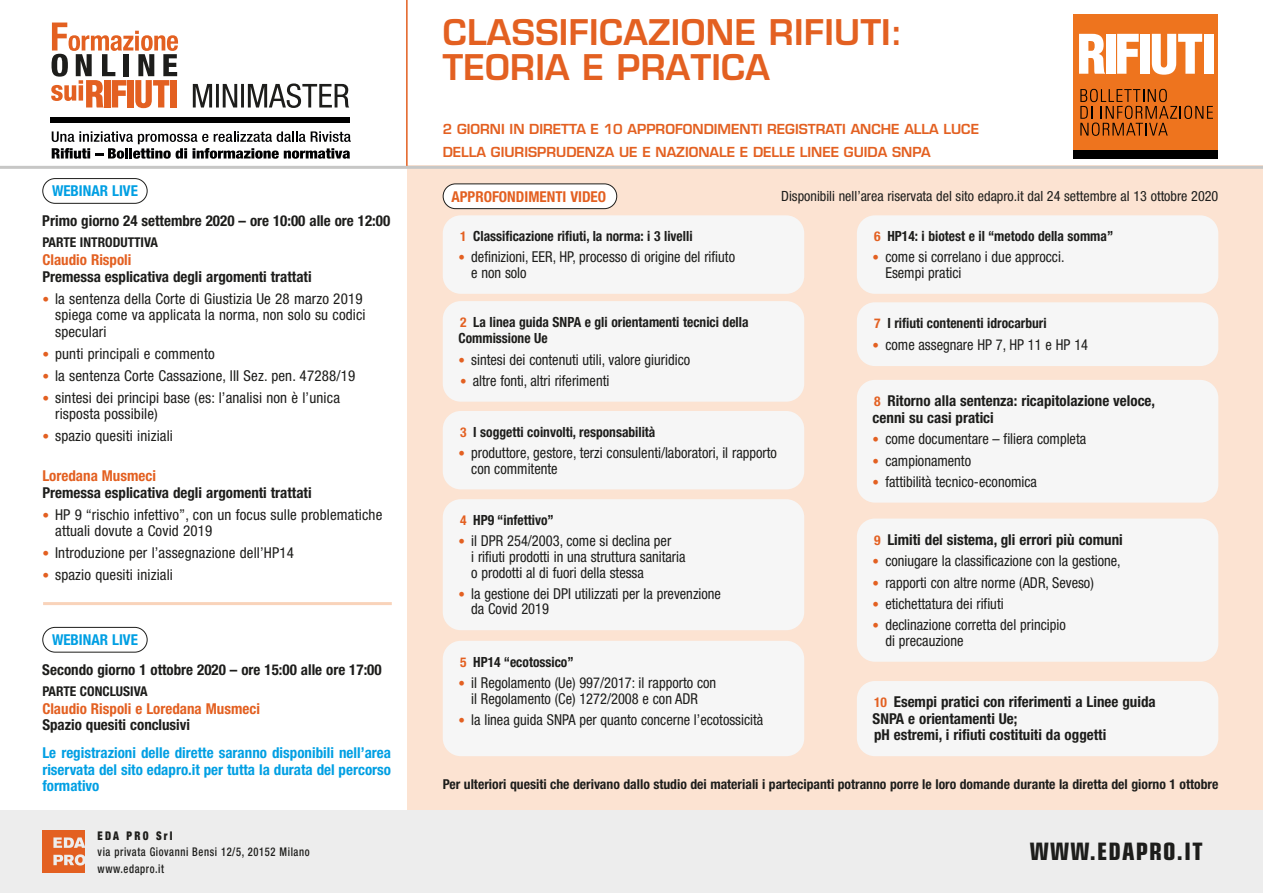
<style>
.page{position:relative;width:1263px;height:893px;background:#fff}
.page>*{position:absolute;margin:0;border:0;box-sizing:border-box;transform-origin:0 0}
.t1{font:600 34.5px/34.5px "Eurostile";letter-spacing:.01em;color:#e36021}
.t2{font:700 condensed 24px "Eurostile";letter-spacing:.05em;color:#1d1d1b}
.t3{font:condensed 15px/15.6px "Helvetica Neue LT Std";color:#1d1d1b;scale:.96 1}
.t4{font:700 condensed 15px/16.5px "Helvetica Neue LT Std";color:#1d1d1b}
.t5{font:condensed 15px/16.5px "Helvetica Neue LT Std";color:#1d1d1b}
.t6{font:700 condensed 15px/16.5px "Helvetica Neue LT Std";color:#009fe3;text-align:justify}
.t7{font:700 condensed 15px "Helvetica Neue LT Std";color:#e36021}
.t8{font:700 condensed 14.1px/16.4px "Helvetica Neue LT Std";color:#1d1d1b;scale:.96 1}
.t9{font:condensed 14.1px "Helvetica Neue LT Std";color:#1d1d1b}
.t10{font:700 condensed 13.65px "Helvetica Neue LT Std";color:#1d1d1b}
.t11{font:600 13.5px/23.9px "Eurostile";color:#e36021}
.t12{font:700 condensed 13.5px "Helvetica Neue LT Std";color:#1d1d1b}
.t13{font:500 condensed 12px/16.8px "Helvetica Neue LT Std";letter-spacing:.055em;color:#1d1d1b;scale:.88 1}
.t14{font:900 condensed 12px "Helvetica Neue LT Std";letter-spacing:.21em;color:#1d1d1b;scale:.88 1}
.s1{font-size:13.5px;color:#e36021}
</style>
<div class="page">
<div style="left:42px;top:627px;width:106px;height:25px;border:1px solid #1d1d1b;border-radius:12px"></div>
<div style="left:408px;top:166px;width:855px;height:650px;background:#fce3d2"></div>
<div style="left:0;top:811px;width:1263px;height:82px;background:#ededed"></div>
<img style="left:42px;top:830px;width:43px;height:43px">
<div style="left:42px;top:178px;width:106px;height:26px;border:1px solid #1d1d1b;border-radius:12px"></div>
<hr style="left:43px;top:602px;width:349px;height:3px;background:#f9d3ba">
<div style="left:443px;top:215px;width:361px;height:79px;background:#f6f6f6;border-radius:18px"></div>
<div style="left:443px;top:641px;width:361px;height:115px;background:#f6f6f6;border-radius:18px"></div>
<div style="left:443px;top:301px;width:361px;height:101px;background:#f6f6f6;border-radius:18px"></div>
<div style="left:857px;top:215px;width:361px;height:79px;background:#f6f6f6;border-radius:18px"></div>
<div style="left:443px;top:499px;width:361px;height:131px;background:#f6f6f6;border-radius:18px"></div>
<div style="left:857px;top:380px;width:361px;height:123px;background:#f6f6f6;border-radius:18px"></div>
<div style="left:443px;top:411px;width:361px;height:78px;background:#f6f6f6;border-radius:18px"></div>
<div style="left:857px;top:302px;width:361px;height:64px;background:#f6f6f6;border-radius:18px"></div>
<div style="left:857px;top:519px;width:361px;height:143px;background:#f6f6f6;border-radius:18px"></div>
<div style="left:857px;top:681px;width:361px;height:75px;background:#f6f6f6;border-radius:18px"></div>
<div style="left:51px;top:117px;width:299px;height:6px;background:#000"></div>
<svg style="left:51px;top:23px;width:127px;height:85px"></svg>
<div style="left:171px;top:80px;width:6px;height:27px;background:#e36021"></div>
<svg style="left:52px;top:131px;width:299px;height:28px"></svg>
<svg style="left:193px;top:83px;width:156px;height:25px"></svg>
<div style="left:1073px;top:14px;width:145px;height:145px;background:#ee741e"></div>
<svg style="left:1079px;top:34px;width:26px;height:40px"></svg>
<div style="left:1106px;top:34px;width:9px;height:40px;background:#fff"></div>
<svg style="left:1117px;top:34px;width:22px;height:40px"></svg>
<div style="left:1140px;top:34px;width:10px;height:40px;background:#fff"></div>
<svg style="left:1152px;top:34px;width:50px;height:41px"></svg>
<div style="left:1204px;top:34px;width:9px;height:40px;background:#fff"></div>
<div style="left:1073px;top:151px;width:145px;height:8px;background:#000"></div>
<svg style="left:1080px;top:89px;width:133px;height:47px"></svg>
<hr style="left:406px;top:0;width:2px;height:167px;background:#e36021">
<hr style="left:0;top:166px;width:1263px;height:3px;background:#c7c7c6">
<div style="left:443px;top:184px;width:174px;height:25px;background:#fff;border-radius:12px"></div>
<div style="left:443px;top:183px;width:174px;height:26px;border:1px solid #1d1d1b;border-radius:12px"></div>
<p class="t6" style="left:52px;top:183px;width:87px">WEBINAR LIVE</p>
<p class="t4" style="left:42px;top:212px;width:349px">Primo giorno 24 settembre 2020 – ore 10:00 alle ore 12:00</p>
<p class="t12" style="left:42px;top:234px;width:117px">PARTE INTRODUTTIVA</p>
<p class="t7" style="left:42px;top:251px;width:91px">Claudio Rispoli</p>
<p class="t4" style="left:42px;top:268px;width:271px">Premessa esplicativa degli argomenti trattati</p>
<p class="t5" style="left:55px;top:290px;width:312px;text-indent:-13px"><span class="s1">•</span> la sentenza della Corte di Giustizia Ue 28 marzo 2019 spiega come va applicata la norma, non solo su codici speculari</p>
<p class="t5" style="left:42px;top:345px;width:174px"><span class="s1">•</span> punti principali e commento</p>
<p class="t5" style="left:42px;top:367px;width:314px"><span class="s1">•</span> la sentenza Corte Cassazione, III Sez. pen. 47288/19</p>
<p class="t5" style="left:55px;top:389px;width:286px;text-indent:-13px"><span class="s1">•</span> sintesi dei principi base (es: l’analisi non è l’unica risposta possibile)</p>
<p class="t5" style="left:42px;top:428px;width:132px"><span class="s1">•</span> spazio quesiti iniziali</p>
<p class="t7" style="left:42px;top:467px;width:115px">Loredana Musmeci</p>
<p class="t4" style="left:42px;top:484px;width:271px">Premessa esplicativa degli argomenti trattati</p>
<p class="t5" style="left:55px;top:506px;width:329px;text-indent:-13px"><span class="s1">•</span> HP 9 “rischio infettivo”, con un focus sulle problematiche attuali dovute a Covid 2019</p>
<p class="t5" style="left:42px;top:544px;width:253px"><span class="s1">•</span> Introduzione per l’assegnazione dell’HP14</p>
<p class="t5" style="left:42px;top:566px;width:132px"><span class="s1">•</span> spazio quesiti iniziali</p>
<p class="t6" style="left:52px;top:631px;width:87px">WEBINAR LIVE</p>
<p class="t4" style="left:42px;top:661px;width:341px">Secondo giorno 1 ottobre 2020 – ore 15:00 alle ore 17:00</p>
<p class="t12" style="left:42px;top:683px;width:107px">PARTE CONCLUSIVA</p>
<p class="t7" style="left:42px;top:699px;width:219px">Claudio Rispoli e Loredana Musmeci</p>
<p class="t4" style="left:42px;top:717px;width:149px">Spazio quesiti conclusivi</p>
<p class="t6" style="left:42px;top:744px;width:350px">Le registrazioni delle dirette saranno disponibili nell’area riservata del sito edapro.it per tutta la durata del percorso formativo</p>
<h1 class="t1" style="left:443px;top:15px;width:462px">CLASSIFICAZIONE RIFIUTI:<br>TEORIA E PRATICA</h1>
<p class="t11" style="left:443px;top:117px;width:538px">2 GIORNI IN DIRETTA E 10 APPROFONDIMENTI REGISTRATI ANCHE ALLA LUCE<br>DELLA GIURISPRUDENZA UE E NAZIONALE E DELLE LINEE GUIDA SNPA</p>
<p class="t7" style="left:451px;top:187px;width:156px">APPROFONDIMENTI VIDEO</p>
<p class="t9" style="left:781px;top:188px;width:439px">Disponibili nell’area riservata del sito edapro.it dal 24 settembre al 13 ottobre 2020</p>
<p class="t8" style="left:460px;top:228px;width:244px"><span class="s1">1</span> Classificazione rifiuti, la norma: i 3 livelli</p>
<p class="t3" style="left:471px;top:249px;width:276px;text-indent:-13px"><span class="s1">•</span> definizioni, EER, HP, processo di origine del rifiuto e non solo</p>
<p class="t8" style="left:458px;top:313px;width:304px"><span class="s1">2</span> La linea guida SNPA e gli orientamenti tecnici della<br>Commissione Ue</p>
<p class="t3" style="left:458px;top:351px;width:243px"><span class="s1">•</span> sintesi dei contenuti utili, valore giuridico</p>
<p class="t3" style="left:460px;top:373px;width:157px"><span class="s1">•</span> altre fonti, altri riferimenti</p>
<p class="t8" style="left:460px;top:423px;width:205px"><span class="s1">3</span> I soggetti coinvolti, responsabilità</p>
<p class="t3" style="left:471px;top:445px;width:320px;text-indent:-13px"><span class="s1">•</span> produttore, gestore, terzi consulenti/laboratori, il rapporto con commitente</p>
<p class="t8" style="left:460px;top:512px;width:99px"><span class="s1">4</span> HP9 “infettivo”</p>
<p class="t3" style="left:471px;top:533px;width:225px;text-indent:-13px"><span class="s1">•</span> il DPR 254/2003, come si declina per<br>i rifiuti prodotti in una struttura sanitaria o prodotti al di fuori della stessa</p>
<p class="t3" style="left:471px;top:586px;width:262px;text-indent:-13px"><span class="s1">•</span> la gestione dei DPI utilizzati per la prevenzione da Covid 2019</p>
<p class="t8" style="left:460px;top:653px;width:120px"><span class="s1">5</span> HP14 “ecotossico”</p>
<p class="t3" style="left:458px;top:675px;width:270px;text-align:center"><span class="s1">•</span> il Regolamento (Ue) 997/2017: il rapporto con il Regolamento (Ce) 1272/2008 e con ADR</p>
<p class="t3" style="left:458px;top:712px;width:319px"><span class="s1">•</span> la linea guida SNPA per quanto concerne l’ecotossicità</p>
<p class="t8" style="left:874px;top:228px;width:251px"><span class="s1">6</span> HP14: i biotest e il “metodo della somma”</p>
<p class="t3" style="left:885px;top:249px;width:188px;text-indent:-13px"><span class="s1">•</span> come si correlano i due approcci.<br>Esempi pratici</p>
<p class="t8" style="left:874px;top:315px;width:181px"><span class="s1">7</span> I rifiuti contenenti idrocarburi</p>
<p class="t3" style="left:872px;top:337px;width:226px"><span class="s1">•</span> come assegnare HP 7, HP 11 e HP 14</p>
<p class="t4" style="left:872px;top:393px;width:284px"><span class="s1">8</span> Ritorno alla sentenza: ricapitolazione veloce, cenni su casi pratici</p>
<p class="t3" style="left:872px;top:431px;width:224px"><span class="s1">•</span> come documentare – filiera completa</p>
<p class="t3" style="left:872px;top:452px;width:104px"><span class="s1">•</span> campionamento</p>
<p class="t3" style="left:872px;top:474px;width:173px"><span class="s1">•</span> fattibilità tecnico-economica</p>
<p class="t4" style="left:874px;top:531px;width:250px"><span class="s1">9</span> Limiti del sistema, gli errori più comuni</p>
<p class="t3" style="left:872px;top:553px;width:260px"><span class="s1">•</span> coniugare la classificazione con la gestione,</p>
<p class="t3" style="left:872px;top:574px;width:232px"><span class="s1">•</span> rapporti con altre norme (ADR, Seveso)</p>
<p class="t3" style="left:872px;top:596px;width:138px"><span class="s1">•</span> etichettatura dei rifiuti</p>
<p class="t3" style="left:885px;top:617px;width:189px;text-indent:-13px"><span class="s1">•</span> declinazione corretta del principio di precauzione</p>
<p class="t4" style="left:872px;top:694px;width:285px"><span class="s1">10</span> Esempi pratici con riferimenti a Linee guida<br>SNPA e orientamenti Ue;<br>pH estremi, i rifiuti costituiti da oggetti</p>
<p class="t10" style="left:443px;top:776px;width:777px">Per ulteriori quesiti che derivano dallo studio dei materiali i partecipanti potranno porre le loro domande durante la diretta del giorno 1 ottobre</p>
<p class="t14" style="left:98px;top:828px;width:87px">EDA PRO Srl</p>
<p class="t13" style="left:98px;top:844px;width:242px">via privata Giovanni Bensi 12/5, 20152 Milano www.edapro.it</p>
<h2 class="t2" style="left:1030px;top:837px;width:174px">WWW.EDAPRO.IT</h2>
</div>
